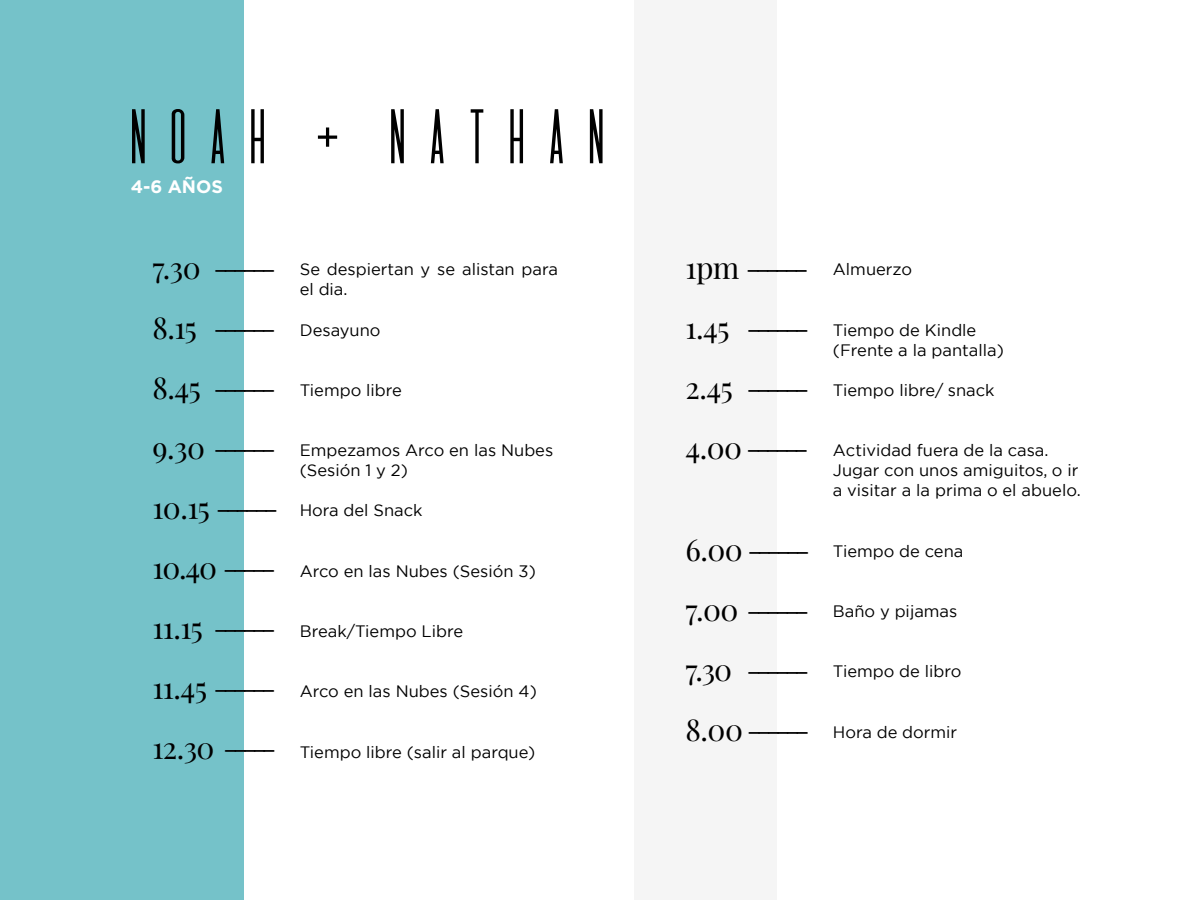
<style>
.page{position:relative;width:1200px;height:900px;background:#fff}
.page>*{position:absolute;margin:0;border:0;box-sizing:border-box;transform-origin:0 0}
.t1{font:67.5px "De Valencia";color:#000}
.t2{font:30px/60px "Playfair Display";letter-spacing:-.03em;color:#000;text-align:justify}
.t3{font:700 18px "Gotham";color:#fff}
.t4{font:16.5px/20.1px "Gotham";color:#000}
</style>
<div class="page">
<div style="left:0;top:0;width:244px;height:900px;background:#75c2c9"></div>
<div style="left:634px;top:0;width:143px;height:900px;background:#f5f5f5"></div>
<h1 class="t1" style="left:119px;top:99px;width:499px">NOAH + NATHAN</h1>
<p class="t3" style="left:131px;top:174px;width:94px">4-6 AÑOS</p>
<h2 class="t2" style="left:152px;top:238px;width:128px">7. 3 0 ------ 8 . 15 ------ 8 . 4 5 ------ 9 . 3 0 ------ 1 0 . 15 ------ 10.40 ----- 1 1 . 15 ------ 1 1 . 4 5 ------ 12.30 -----</h2>
<h2 class="t2" style="left:686px;top:238px;width:125px">1 p m ------ 1 . 4 5 ------ 2 . 4 5 ------ 4 . 0 0 ------</h2>
<p class="t4" style="left:300px;top:259px;width:260px">Se despiertan y se alistan para el dia.</p>
<p class="t4" style="left:300px;top:319px;width:82px">Desayuno</p>
<p class="t4" style="left:300px;top:380px;width:104px">Tiempo libre</p>
<p class="t4" style="left:300px;top:440px;width:255px">Empezamos Arco en las Nubes (Sesión 1 y 2)</p>
<p class="t4" style="left:300px;top:500px;width:124px">Hora del Snack</p>
<h2 class="t2" style="left:686px;top:520px;width:126px">6 . 0 0 ------</h2>
<p class="t4" style="left:300px;top:560px;width:238px">Arco en las Nubes (Sesión 3)</p>
<h2 class="t2" style="left:686px;top:580px;width:126px">7. 0 0 ------ 7.30 ------ 8 . 0 0 ------</h2>
<p class="t4" style="left:300px;top:621px;width:165px">Break/Tiempo Libre</p>
<p class="t4" style="left:300px;top:681px;width:239px">Arco en las Nubes (Sesión 4)</p>
<p class="t4" style="left:300px;top:742px;width:237px">Tiempo libre (salir al parque)</p>
<p class="t4" style="left:833px;top:259px;width:81px">Almuerzo</p>
<p class="t4" style="left:833px;top:319px;width:173px">Tiempo de Kindle (Frente a la pantalla)</p>
<p class="t4" style="left:833px;top:380px;width:163px">Tiempo libre/ snack</p>
<p class="t4" style="left:833px;top:440px;width:249px">Actividad fuera de la casa.<br>Jugar con unos amiguitos, o ir a visitar a la prima o el abuelo.</p>
<p class="t4" style="left:833px;top:540px;width:132px">Tiempo de cena</p>
<p class="t4" style="left:833px;top:601px;width:126px">Baño y pijamas</p>
<p class="t4" style="left:833px;top:661px;width:130px">Tiempo de libro</p>
<p class="t4" style="left:833px;top:721px;width:126px">Hora de dormir</p>
</div>
